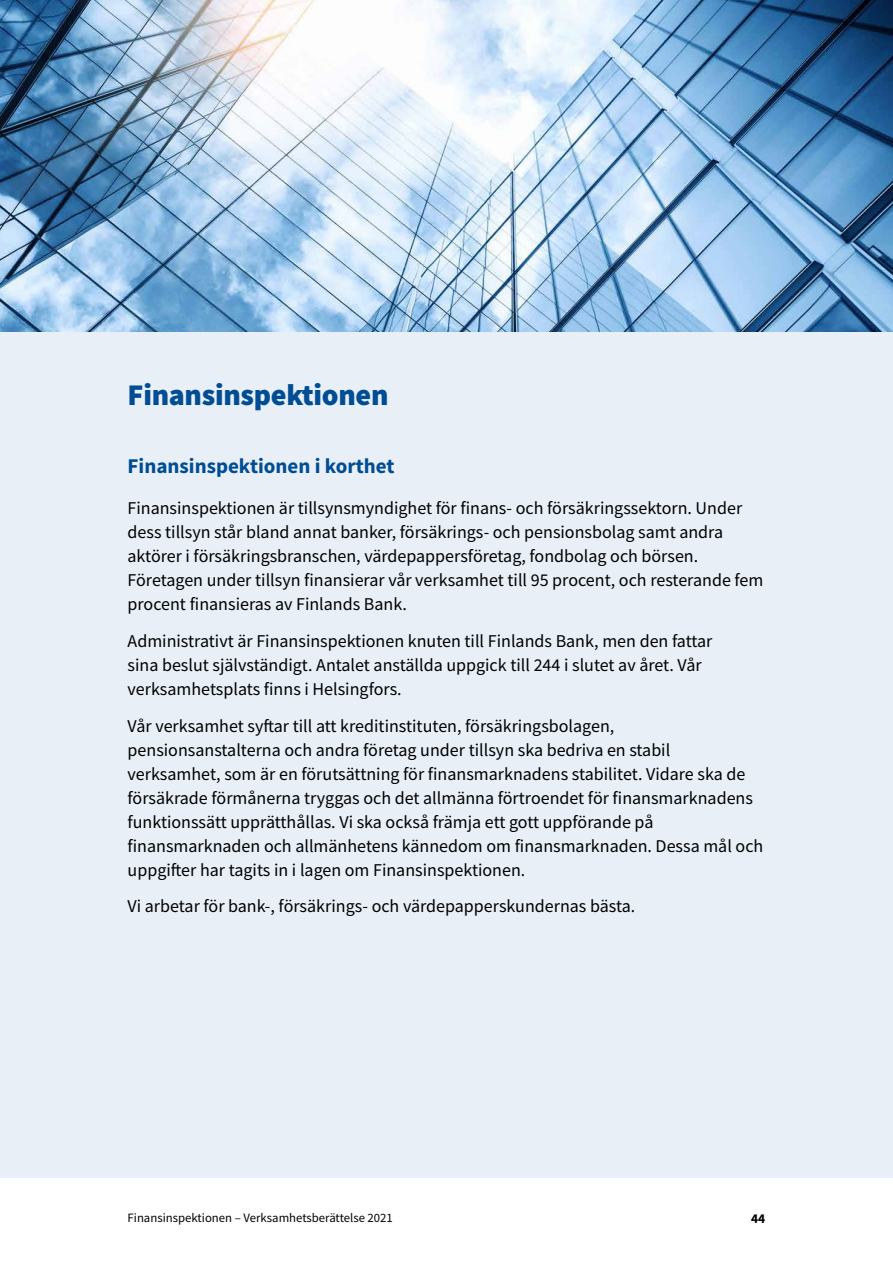
<style>
.page{position:relative;width:893px;height:1263px;background:#fff}
.page>*{position:absolute;margin:0;border:0;box-sizing:border-box;transform-origin:0 0}
.Otsikko_1{font:900 30px "Source Sans Pro";letter-spacing:-.01em;color:#004d93}
.Otsikko_2{font:700 21px "Source Sans Pro";color:#004d93}
.Leipäteksti{font:18px/24px "Source Sans Pro";color:#000}
.t1{font:700 13.5px "Source Sans Pro";color:#000}
.t2{font:12.75px "Source Sans Pro";color:#000}
</style>
<div class="page">
<div style="left:0;top:0;width:893px;height:1178px;background:#e8eff7"></div>
<img style="left:0;top:0;width:893px;height:332px">
<h1 class="Otsikko_1" style="left:128px;top:374px;width:262px">Finansinspektionen</h1>
<h2 class="Otsikko_2" style="left:128px;top:452px;width:268px">Finansinspektionen i korthet</h2>
<p class="Leipäteksti" style="left:128px;top:496px;width:637px">Finansinspektionen är tillsynsmyndighet för finans- och försäkringssektorn. Under dess tillsyn står bland annat banker, försäkrings- och pensionsbolag samt andra aktörer i försäkringsbranschen, värdepappersföretag, fondbolag och börsen.<br>Företagen under tillsyn finansierar vår verksamhet till 95 procent, och resterande fem procent finansieras av Finlands Bank.</p>
<p class="Leipäteksti" style="left:128px;top:629px;width:586px">Administrativt är Finansinspektionen knuten till Finlands Bank, men den fattar sina beslut självständigt. Antalet anställda uppgick till 244 i slutet av året. Vår verksamhetsplats finns i Helsingfors.</p>
<p class="Leipäteksti" style="left:128px;top:713px;width:637px">Vår verksamhet syftar till att kreditinstituten, försäkringsbolagen, pensionsanstalterna och andra företag under tillsyn ska bedriva en stabil verksamhet, som är en förutsättning för finansmarknadens stabilitet. Vidare ska de försäkrade förmånerna tryggas och det allmänna förtroendet för finansmarknadens funktionssätt upprätthållas. Vi ska också främja ett gott uppförande på finansmarknaden och allmänhetens kännedom om finansmarknaden. Dessa mål och uppgifter har tagits in i lagen om Finansinspektionen.</p>
<p class="Leipäteksti" style="left:128px;top:894px;width:507px">Vi arbetar för bank-, försäkrings- och värdepapperskundernas bästa.</p>
<p class="t2" style="left:128px;top:1209px;width:267px">Finansinspektionen – Verksamhetsberättelse 2021</p>
<p class="t1" style="left:751px;top:1209px;width:16px">44</p>
</div>
